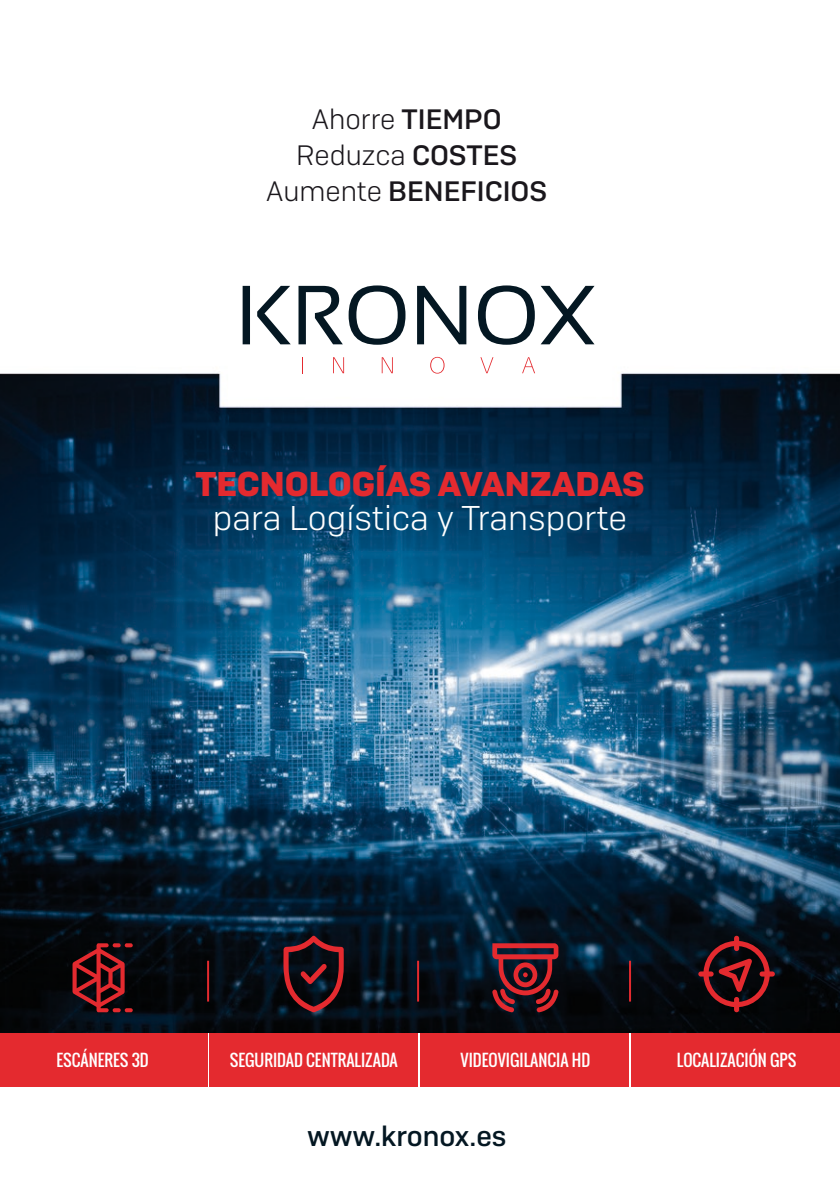
<style>
.page{position:relative;width:840px;height:1191px;background:#fff}
.page>*{position:absolute;margin:0;border:0;box-sizing:border-box;transform-origin:0 0}
.t1{font:300 34.4px "Camber W04";color:#fff}
.t2{font:700 34.4px "Camber W04";color:#e42a2f}
.t3{font:500 28px/36px "Camber W04";color:#1a171c;text-align:center}
.t4{font:500 28px "Camber W04";color:#041722}
.t5{font:16px "Oswald";color:#fff}
.s1{font-weight:300}
</style>
<div class="page">
<img style="left:0;top:285px;width:839px;height:747px">
<svg style="left:302px;top:357px;width:1px;height:16px"></svg>
<svg style="left:333px;top:357px;width:11px;height:16px"></svg>
<svg style="left:381px;top:357px;width:11px;height:16px"></svg>
<svg style="left:430px;top:357px;width:14px;height:16px"></svg>
<svg style="left:480px;top:357px;width:13px;height:16px"></svg>
<svg style="left:522px;top:357px;width:13px;height:16px"></svg>
<svg style="left:242px;top:286px;width:48px;height:58px"></svg>
<svg style="left:298px;top:286px;width:44px;height:58px"></svg>
<svg style="left:348px;top:285px;width:57px;height:60px"></svg>
<svg style="left:417px;top:286px;width:49px;height:58px"></svg>
<svg style="left:477px;top:285px;width:57px;height:60px"></svg>
<svg style="left:540px;top:286px;width:54px;height:58px"></svg>
<div style="left:0;top:1033px;width:207px;height:53px;background:#e42a2f"></div>
<div style="left:420px;top:1033px;width:208px;height:53px;background:#e42a2f"></div>
<div style="left:209px;top:1033px;width:209px;height:53px;background:#e42a2f"></div>
<div style="left:630px;top:1033px;width:209px;height:53px;background:#e42a2f"></div>
<svg style="left:72px;top:943px;width:61px;height:69px"></svg>
<svg style="left:492px;top:943px;width:66px;height:69px"></svg>
<svg style="left:283px;top:935px;width:60px;height:77px"></svg>
<svg style="left:698px;top:935px;width:76px;height:77px"></svg>
<hr style="left:207px;top:960px;width:2px;height:41px;background:#e42a2f">
<hr style="left:417px;top:960px;width:2px;height:41px;background:#e42a2f">
<hr style="left:628px;top:960px;width:2px;height:41px;background:#e42a2f">
<h2 class="t3" style="left:266px;top:101px;width:282px"><span class="s1">Ahorre</span> TIEMPO<br><span class="s1">Reduzca</span> COSTES<br><span class="s1">Aumente</span> BENEFICIOS</h2>
<h1 class="t2" style="left:195px;top:462px;width:450px">TECNOLOGÍAS AVANZADAS</h1>
<h1 class="t1" style="left:213px;top:498px;width:415px">para Logística y Transporte</h1>
<p class="t5" style="left:57px;top:1048px;width:94px">ESCÁNERES 3D</p>
<p class="t5" style="left:230px;top:1048px;width:169px">SEGURIDAD CENTRALIZADA</p>
<p class="t5" style="left:460px;top:1048px;width:131px">VIDEOVIGILANCIA HD</p>
<p class="t5" style="left:676px;top:1048px;width:121px">LOCALIZACIÓN GPS</p>
<h2 class="t4" style="left:307px;top:1119px;width:201px">www.kronox.es</h2>
</div>
